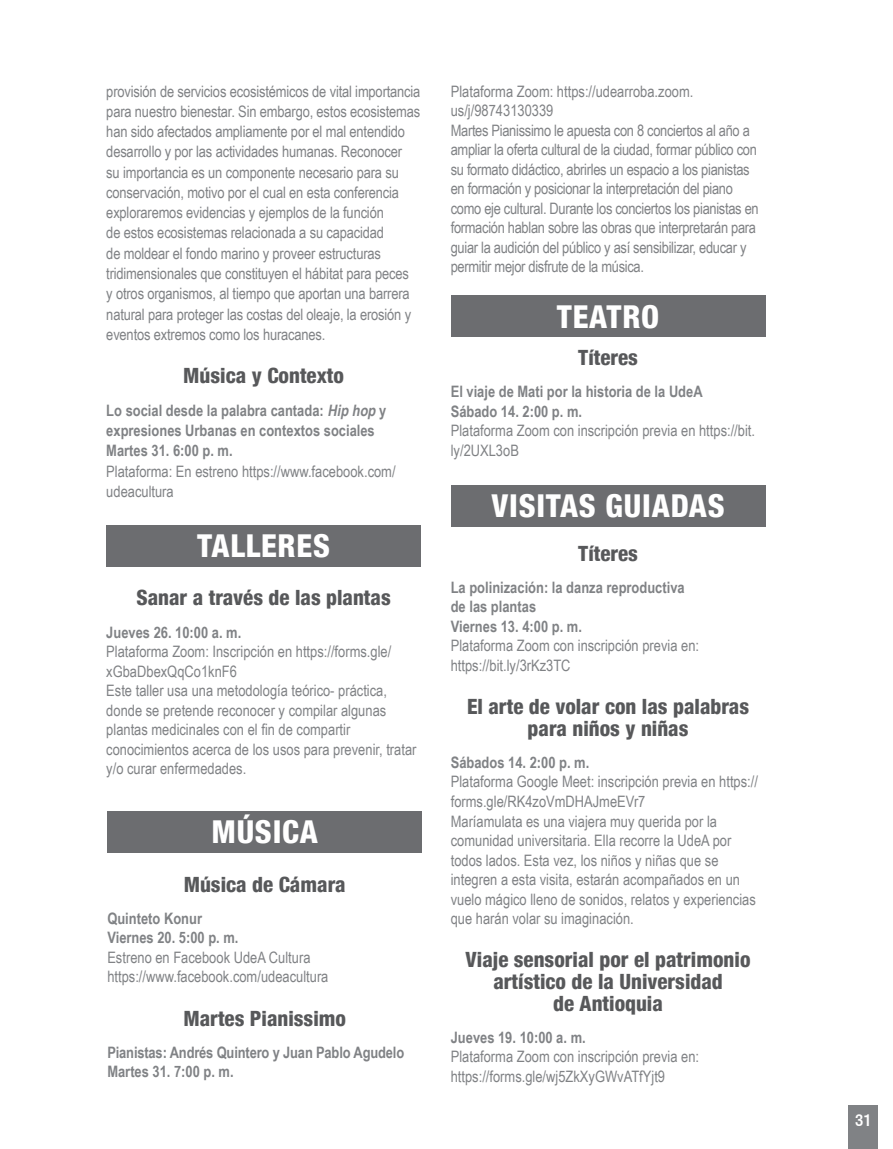
<style>
.page{position:relative;width:893px;height:1149px;background:#fff}
.page>*{position:absolute;margin:0;border:0;box-sizing:border-box;transform-origin:0 0}
.t1{font:800 condensed 31.5px "Helvetica 87";letter-spacing:.025em;color:#fff}
.t2{font:800 condensed 21px/21.8px "Helvetica 87";color:#57585a;text-align:center}
.t3{font:500 condensed 16.95px "Helvetica 67";color:#fff}
.t4{font:15.75px/19.5px "Arial Narrow";letter-spacing:-.01em;color:#808285}
.t5{font:700 15.75px/19.5px "Arial Narrow";color:#808285}
.s1{font-style:italic}
</style>
<div class="page">
<div style="left:849px;top:1104px;width:29px;height:44px;background:#808285"></div>
<div style="left:106px;top:525px;width:315px;height:41px;background:#6c6d70"></div>
<div style="left:107px;top:811px;width:315px;height:41px;background:#6c6d70"></div>
<div style="left:451px;top:296px;width:314px;height:41px;background:#6c6d70"></div>
<div style="left:451px;top:485px;width:314px;height:41px;background:#6c6d70"></div>
<p class="t4" style="left:106px;top:80px;width:316px;line-height:20.2px">provisión de servicios ecosistémicos de vital importancia para nuestro bienestar. Sin embargo, estos ecosistemas han sido afectados ampliamente por el mal entendido desarrollo y por las actividades humanas. Reconocer<br>su importancia es un componente necesario para su conservación, motivo por el cual en esta conferencia exploraremos evidencias y ejemplos de la función<br>de estos ecosistemas relacionada a su capacidad<br>de moldear el fondo marino y proveer estructuras tridimensionales que constituyen el hábitat para peces<br>y otros organismos, al tiempo que aportan una barrera natural para proteger las costas del oleaje, la erosión y eventos extremos como los huracanes.</p>
<h2 class="t2" style="left:183px;top:364px;width:162px">Música y Contexto</h2>
<p class="t5" style="left:106px;top:399px;width:281px;line-height:20.2px">Lo social desde la palabra cantada: <span class="s1">Hip hop</span> y expresiones Urbanas en contextos sociales<br>Martes 31. 6:00 p. m.</p>
<p class="t4" style="left:106px;top:460px;width:291px;line-height:20.2px">Plataforma: En estreno https://www.facebook.com/ udeacultura</p>
<h1 class="t1" style="left:197px;top:526px;width:134px">TALLERES</h1>
<h2 class="t2" style="left:136px;top:586px;width:256px">Sanar a través de las plantas</h2>
<p class="t5" style="left:106px;top:621px;width:136px">Jueves 26. 10:00 a. m.</p>
<p class="t4" style="left:106px;top:641px;width:312px">Plataforma Zoom: Inscripción en https://forms.gle/ xGbaDbexQqCo1knF6<br>Este taller usa una metodología teórico- práctica, donde se pretende reconocer y compilar algunas plantas medicinales con el fin de compartir conocimientos acerca de los usos para prevenir, tratar y/o curar enfermedades.</p>
<h1 class="t1" style="left:211px;top:812px;width:108px">MÚSICA</h1>
<h2 class="t2" style="left:184px;top:872px;width:163px">Música de Cámara</h2>
<p class="t5" style="left:107px;top:907px;width:133px">Quinteto Konur<br>Viernes 20. 5:00 p. m.</p>
<p class="t4" style="left:107px;top:946px;width:223px">Estreno en Facebook UdeA Cultura https://www.facebook.com/udeacultura</p>
<h2 class="t2" style="left:183px;top:1006px;width:164px">Martes Pianissimo</h2>
<p class="t5" style="left:107px;top:1041px;width:298px">Pianistas: Andrés Quintero y Juan Pablo Agudelo<br>Martes 31. 7:00 p. m.</p>
<p class="t4" style="left:451px;top:81px;width:309px">Plataforma Zoom: https://udearroba.zoom. us/j/98743130339<br>Martes Pianissimo le apuesta con 8 conciertos al año a ampliar la oferta cultural de la ciudad, formar público con su formato didáctico, abrirles un espacio a los pianistas en formación y posicionar la interpretación del piano como eje cultural. Durante los conciertos los pianistas en formación hablan sobre las obras que interpretarán para guiar la audición del público y así sensibilizar, educar y permitir mejor disfrute de la música.</p>
<h1 class="t1" style="left:557px;top:297px;width:104px">TEATRO</h1>
<h2 class="t2" style="left:578px;top:346px;width:61px">Títeres</h2>
<p class="t5" style="left:451px;top:381px;width:253px">El viaje de Mati por la historia de la UdeA<br>Sábado 14. 2:00 p. m.</p>
<p class="t4" style="left:451px;top:420px;width:306px">Plataforma Zoom con inscripción previa en https://bit. ly/2UXL3oB</p>
<h1 class="t1" style="left:491px;top:486px;width:235px">VISITAS GUIADAS</h1>
<h2 class="t2" style="left:578px;top:541px;width:61px">Títeres</h2>
<p class="t5" style="left:451px;top:576px;width:235px">La polinización: la danza reproductiva de las plantas<br>Viernes 13. 4:00 p. m.</p>
<p class="t4" style="left:451px;top:635px;width:250px">Plataforma Zoom con inscripción previa en: https://bit.ly/3rKz3TC</p>
<h2 class="t2" style="left:467px;top:695px;width:284px">El arte de volar con las palabras para niños y niñas</h2>
<p class="t5" style="left:451px;top:751px;width:140px">Sábados 14. 2:00 p. m.</p>
<p class="t4" style="left:451px;top:771px;width:309px">Plataforma Google Meet: inscripción previa en https:// forms.gle/RK4zoVmDHAJmeEVr7<br>Maríamulata es una viajera muy querida por la comunidad universitaria. Ella recorre la UdeA por todos lados. Esta vez, los niños y niñas que se integren a esta visita, estarán acompañados en un vuelo mágico lleno de sonidos, relatos y experiencias que harán volar su imaginación.</p>
<h2 class="t2" style="left:466px;top:948px;width:286px">Viaje sensorial por el patrimonio artístico de la Universidad<br>de Antioquia</h2>
<p class="t5" style="left:451px;top:1026px;width:136px">Jueves 19. 10:00 a. m.</p>
<p class="t4" style="left:451px;top:1046px;width:250px">Plataforma Zoom con inscripción previa en: https://forms.gle/wj5ZkXyGWvATfYjt9</p>
<p class="t3" style="left:855px;top:1109px;width:18px">31</p>
</div>
